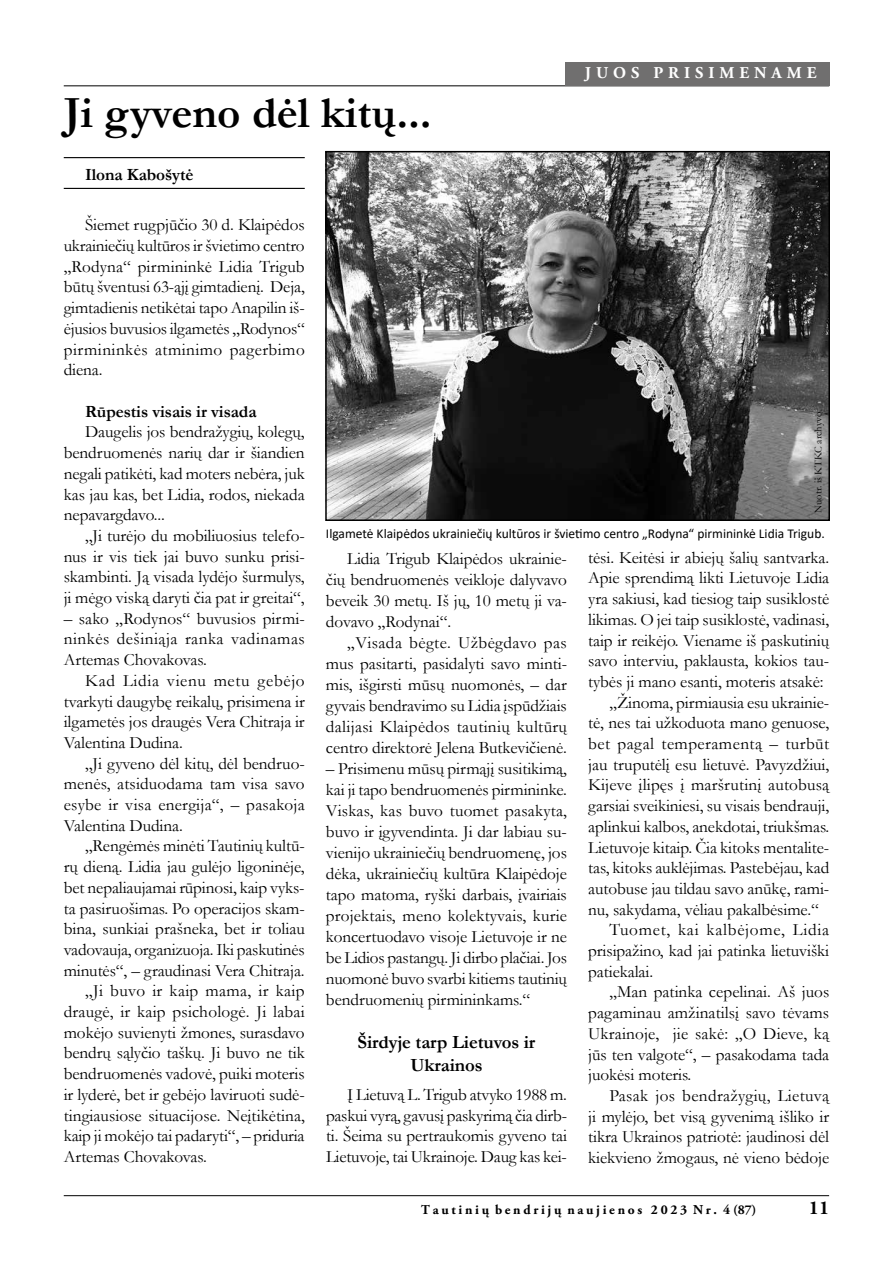
<style>
.page{position:relative;width:893px;height:1263px;background:#fff}
.page>*{position:absolute;margin:0;border:0;box-sizing:border-box;transform-origin:0 0}
.t1{font:700 45px "Garamond";color:#000}
.t2{font:700 19.5px "Adobe Garamond Pro";color:#000}
.t3{font:700 18.75px/22.5px "Garamond";letter-spacing:-.005em;color:#000;text-align:center}
.t4{font:17.25px/20.7px "Garamond";letter-spacing:-.005em;color:#000;text-align:justify}
.t5{font:17.25px "Garamond";letter-spacing:.02em;color:#000}
.t6{font:700 17.25px "Garamond";letter-spacing:-.005em;color:#000}
.t7{font:17.25px "Garamond";letter-spacing:.025em;color:#000}
.t8{font:17.25px "Garamond";letter-spacing:.04em;color:#000}
.t9{font:700 16.5px "Adobe Garamond Pro";letter-spacing:.3em;color:#fff}
.t10{font:13.5px "Calibri";color:#000}
.t11{font:700 13.5px "Adobe Garamond Pro";letter-spacing:.2em;color:#000}
.t12{font:10.5px "Garamond";color:#000}
</style>
<div class="page">
<hr style="left:64px;top:1195px;width:765px;height:1px;background:#000">
<hr style="left:64px;top:85px;width:765px;height:1px;background:#000">
<div style="left:565px;top:62px;width:264px;height:23px;background:#706f6f"></div>
<hr style="left:64px;top:188px;width:241px;height:1px;background:#000">
<hr style="left:64px;top:157px;width:241px;height:1px;background:#000">
<img style="left:328px;top:154px;width:499px;height:364px">
<div style="left:325px;top:151px;width:505px;height:370px;border:2px solid #000"></div>
<h1 class="t1" style="left:64px;top:82px;width:369px">Ji gyveno dėl kitų...</h1>
<p class="t9" style="left:585px;top:63px;width:233px">JUOS PRISIMENAME</p>
<p class="t6" style="left:85px;top:163px;width:110px">Ilona Kabošytė</p>
<p class="t4" style="left:64px;top:214px;width:243px;text-indent:21px">Šiemet rugpjūčio 30 d. Klaipėdos ukrainiečių kultūros ir švietimo centro „Rodyna“ pirmininkė Lidia Trigub būtų šventusi 63-ąjį gimtadienį. Deja, gimtadienis netikėtai tapo Anapilin iš&shy;ėjusios buvusios ilgametės „Rodynos“ pirmininkės atminimo pagerbimo diena.</p>
<p class="t6" style="left:85px;top:399px;width:173px">Rūpestis visais ir visada</p>
<p class="t4" style="left:64px;top:421px;width:243px;text-indent:21px">Daugelis jos bendražygių, kolegų, bendruomenės narių dar ir šiandien negali patikėti, kad moters nebėra, juk kas jau kas, bet Lidia, rodos, niekada nepavargdavo...</p>
<p class="t4" style="left:64px;top:525px;width:242px;text-indent:21px">„Ji turėjo du mobiliuosius telefo&shy;nus ir vis tiek jai buvo sunku prisi&shy;skambinti. Ją visada lydėjo šurmulys, ji mėgo viską daryti čia pat ir greitai“,</p>
<p class="t4" style="left:64px;top:607px;width:243px">– sako „Rodynos“ buvusios pirmi&shy;ninkės dešiniąja ranka vadinamas Artemas Chovakovas.</p>
<p class="t4" style="left:64px;top:670px;width:242px;text-indent:21px">Kad Lidia vienu metu gebėjo tvarkyti daugybę reikalų, prisimena ir ilgametės jos draugės Vera Chitraja ir Valentina Dudina.</p>
<p class="t4" style="left:64px;top:752px;width:243px;text-indent:21px">„Ji gyveno dėl kitų, dėl bendruo&shy;menės, atsiduodama tam visa savo esybe ir visa energija“, – pasakoja Valentina Dudina.</p>
<p class="t4" style="left:85px;top:835px;width:221px">„Rengėmės minėti Tautinių kultū-</p>
<p class="t4" style="left:64px;top:856px;width:242px">rų dieną. Lidia jau gulėjo ligoninėje,</p>
<p class="t4" style="left:64px;top:877px;width:242px">bet nepaliaujamai rūpinosi, kaip vyks-</p>
<p class="t4" style="left:64px;top:897px;width:242px">ta pasiruošimas. Po operacijos skam-</p>
<p class="t4" style="left:64px;top:918px;width:243px">bina, sunkiai prašneka, bet ir toliau</p>
<p class="t4" style="left:64px;top:939px;width:243px">vadovauja, organizuoja. Iki paskutinės</p>
<p class="t4" style="left:64px;top:959px;width:242px">minutės“, – graudinasi Vera Chitraja.</p>
<p class="t5" style="left:85px;top:979px;width:221px">„Ji buvo ir kaip mama, ir kaip</p>
<p class="t4" style="left:64px;top:1001px;width:243px">draugė, ir kaip psichologė. Ji labai</p>
<p class="t4" style="left:64px;top:1021px;width:242px">mokėjo suvienyti žmones, surasdavo</p>
<p class="t4" style="left:64px;top:1042px;width:242px">bendrų sąlyčio taškų. Ji buvo ne tik</p>
<p class="t4" style="left:64px;top:1063px;width:243px">bendruomenės vadovė, puiki moteris</p>
<p class="t4" style="left:64px;top:1084px;width:242px">ir lyderė, bet ir gebėjo laviruoti sudė-</p>
<p class="t4" style="left:64px;top:1104px;width:243px">tingiausiose situacijose. Neįtikėtina,</p>
<p class="t4" style="left:64px;top:1125px;width:242px">kaip ji mokėjo tai padaryti“, – priduria</p>
<p class="t4" style="left:64px;top:1146px;width:145px">Artemas Chovakovas.</p>
<p class="t12" style="left:811px;top:513px;width:103px;rotate:-90deg">Nuotr. iš KTKC archyvo</p>
<p class="t10" style="left:326px;top:524px;width:500px">Ilgametė Klaipėdos ukrainiečių kultūros ir švietimo centro „Rodyna“ pirmininkė Lidia Trigub.</p>
<p class="t4" style="left:326px;top:548px;width:243px;text-indent:21px">Lidia Trigub Klaipėdos ukrainie&shy;čių bendruomenės veikloje dalyvavo beveik 30 metų. Iš jų, 10 metų ji va&shy;dovavo „Rodynai“.</p>
<p class="t4" style="left:326px;top:631px;width:243px;text-indent:21px">„Visada bėgte. Užbėgdavo pas mus pasitarti, pasidalyti savo minti&shy;mis, išgirsti mūsų nuomonės, – dar gyvais bendravimo su Lidia įspūdžiais dalijasi Klaipėdos tautinių kultūrų centro direktorė Jelena Butkevičienė.</p>
<p class="t4" style="left:326px;top:757px;width:243px">– Prisimenu mūsų pirmąjį susitikimą, kai ji tapo bendruomenės pirmininke.<br>Viskas, kas buvo tuomet pasakyta, buvo ir įgyvendinta. Ji dar labiau su&shy;vienijo ukrainiečių bendruomenę, jos dėka, ukrainiečių kultūra Klaipėdoje tapo matoma, ryški darbais, įvairiais projektais, meno kolektyvais, kurie koncertuodavo visoje Lietuvoje ir ne be Lidios pastangų. Ji dirbo plačiai. Jos nuomonė buvo svarbi kitiems tautinių bendruomenių pirmininkams.“</p>
<p class="t3" style="left:358px;top:1031px;width:179px">Širdyje tarp Lietuvos ir<br>Ukrainos</p>
<p class="t4" style="left:326px;top:1084px;width:243px;text-indent:21px">Į Lietuvą L. Trigub atvyko 1988 m. paskui vyrą, gavusį paskyrimą čia dirb&shy;ti. Šeima su pertraukomis gyveno tai Lietuvoje, tai Ukrainoje. Daug kas kei-</p>
<p class="t4" style="left:588px;top:546px;width:242px">tėsi. Keitėsi ir abiejų šalių santvarka.</p>
<p class="t4" style="left:588px;top:567px;width:242px">Apie sprendimą likti Lietuvoje Lidia</p>
<p class="t4" style="left:588px;top:588px;width:243px">yra sakiusi, kad tiesiog taip susiklostė</p>
<p class="t4" style="left:588px;top:609px;width:242px">likimas. O jei taip susiklostė, vadinasi,</p>
<p class="t4" style="left:588px;top:629px;width:242px">taip ir reikėjo. Viename iš paskutinių</p>
<p class="t4" style="left:588px;top:650px;width:243px">savo interviu, paklausta, kokios tau-</p>
<p class="t4" style="left:588px;top:671px;width:237px">tybės ji mano esanti, moteris atsakė:</p>
<p class="t4" style="left:609px;top:691px;width:221px">„Žinoma, pirmiausia esu ukrainie-</p>
<p class="t4" style="left:588px;top:712px;width:242px">tė, nes tai užkoduota mano genuose,</p>
<p class="t7" style="left:588px;top:732px;width:242px">bet pagal temperamentą – turbūt</p>
<p class="t4" style="left:588px;top:753px;width:243px">jau truputėlį esu lietuvė. Pavyzdžiui,</p>
<p class="t4" style="left:588px;top:774px;width:243px">Kijeve įlipęs į maršrutinį autobusą</p>
<p class="t4" style="left:588px;top:795px;width:242px">garsiai sveikiniesi, su visais bendrauji,</p>
<p class="t4" style="left:588px;top:816px;width:243px">aplinkui kalbos, anekdotai, triukšmas.</p>
<p class="t4" style="left:588px;top:836px;width:242px">Lietuvoje kitaip. Čia kitoks mentalite-</p>
<p class="t4" style="left:588px;top:857px;width:243px">tas, kitoks auklėjimas. Pastebėjau, kad</p>
<p class="t4" style="left:588px;top:878px;width:243px">autobuse jau tildau savo anūkę, rami-</p>
<p class="t4" style="left:588px;top:898px;width:232px">nu, sakydama, vėliau pakalbėsime.“</p>
<p class="t8" style="left:609px;top:918px;width:221px">Tuomet, kai kalbėjome, Lidia</p>
<p class="t4" style="left:588px;top:940px;width:242px">prisipažino, kad jai patinka lietuviški</p>
<p class="t4" style="left:588px;top:960px;width:66px">patiekalai.</p>
<p class="t4" style="left:609px;top:981px;width:221px">„Man patinka cepelinai. Aš juos</p>
<p class="t4" style="left:588px;top:1002px;width:242px">pagaminau amžinatilsį savo tėvams</p>
<p class="t4" style="left:588px;top:1023px;width:243px">Ukrainoje, jie sakė: „O Dieve, ką</p>
<p class="t4" style="left:588px;top:1043px;width:242px">jūs ten valgote“, – pasakodama tada</p>
<p class="t4" style="left:588px;top:1064px;width:105px">juokėsi moteris.</p>
<p class="t5" style="left:609px;top:1084px;width:221px">Pasak jos bendražygių, Lietuvą</p>
<p class="t4" style="left:588px;top:1105px;width:242px">ji mylėjo, bet visą gyvenimą išliko ir</p>
<p class="t4" style="left:588px;top:1126px;width:242px">tikra Ukrainos patriotė: jaudinosi dėl</p>
<p class="t4" style="left:588px;top:1147px;width:242px">kiekvieno žmogaus, nė vieno bėdoje</p>
<p class="t11" style="left:421px;top:1202px;width:337px">Tautinių bendrijų naujienos 2023 Nr. 4 (87)</p>
<p class="t2" style="left:809px;top:1197px;width:22px">11</p>
</div>
